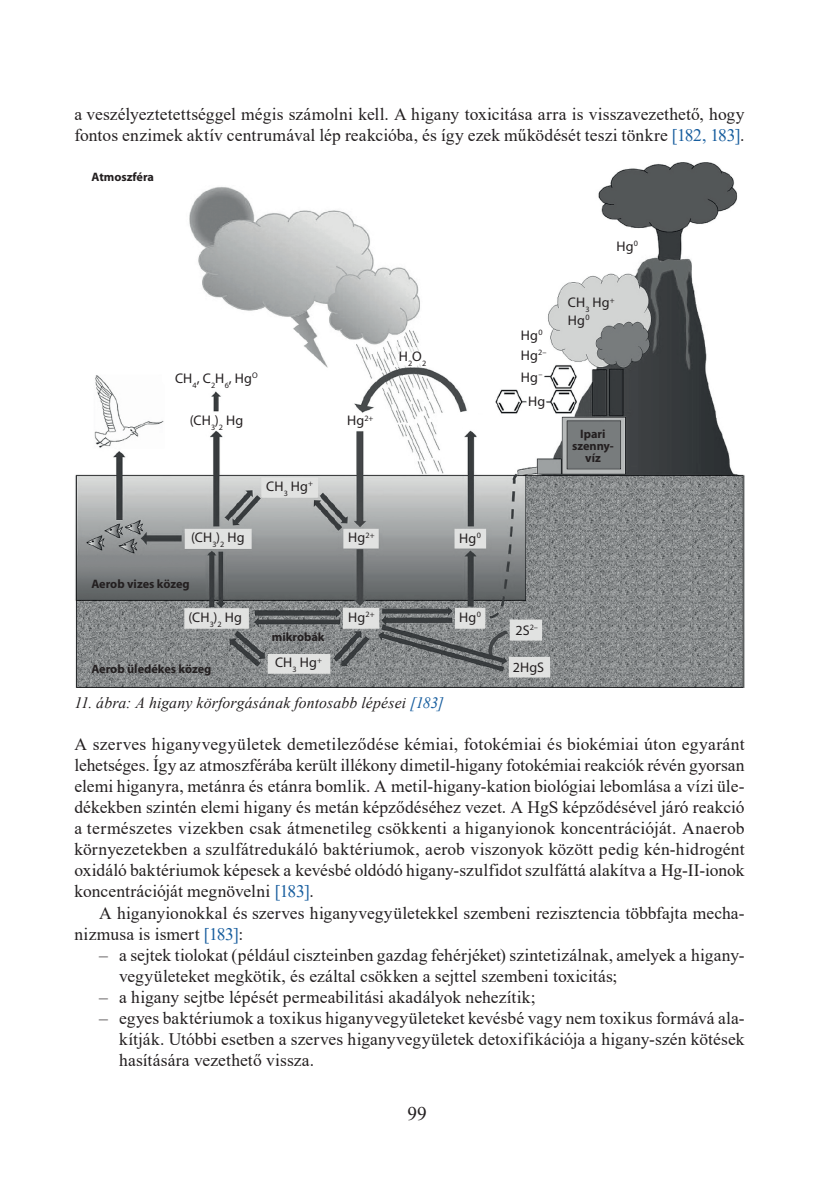
<style>
.page{position:relative;width:834px;height:1181px;background:#fff}
.page>*{position:absolute;margin:0;border:0;box-sizing:border-box;transform-origin:0 0}
.t1{font:19.25px "Times New Roman";color:#231f20}
.Body_1st_Paragraph_T{font:17.5px/21px "Times New Roman";letter-spacing:.005em;color:#231f20;text-align:justify}
.Body{font:17.5px/21px "Times New Roman";letter-spacing:.005em;color:#231f20}
.Figure_Number___Titl{font:italic 15.75px "Times New Roman";letter-spacing:.01em;color:#231f20}
.t2{font:14px/21.9px "Myriad Pro";letter-spacing:.015em;color:#231f20}
.t3{font:700 12.25px/12.2px "Myriad Pro";color:#231f20;text-align:center}
.s1{color:#175d9e}
</style>
<div class="page">
<img style="left:75px;top:162px;width:669px;height:525px">
<p class="Body" style="left:74px;top:103px;width:671px">a veszélyeztetettséggel mégis számolni kell. A higany toxicitása arra is visszavezethető, hogy fontos enzimek aktív centrumával lép reakcióba, és így ezek működését teszi tönkre <span class="s1">[182, 183]</span>.</p>
<p class="t3" style="left:92px;top:170px;width:64px">Atmoszféra</p>
<p class="t2" style="left:175px;top:367px;width:84px">CH<sub>4</sub>, C<sub>2</sub>H<sub>6</sub>, Hg<sup>O</sup></p>
<p class="t2" style="left:190px;top:409px;width:55px">(CH<sub>3</sub>)<sub>2</sub> Hg</p>
<p class="t2" style="left:191px;top:526px;width:55px">(CH<sub>3</sub>)<sub>2</sub> Hg</p>
<p class="t3" style="left:91px;top:577px;width:100px">Aerob vizes közeg</p>
<p class="t2" style="left:188px;top:606px;width:55px">(CH<sub>3</sub>)<sub>2</sub> Hg</p>
<p class="t3" style="left:91px;top:662px;width:121px">Aerob üledékes közeg</p>
<p class="t2" style="left:266px;top:475px;width:48px">CH<sub>3</sub> Hg<sup>+</sup></p>
<p class="t3" style="left:272px;top:630px;width:54px">mikrobák</p>
<p class="t2" style="left:275px;top:651px;width:48px">CH<sub>3</sub> Hg<sup>+</sup></p>
<p class="t2" style="left:347px;top:409px;width:28px">Hg<sup>2+</sup></p>
<p class="t2" style="left:348px;top:526px;width:28px">Hg<sup>2+</sup></p>
<p class="t2" style="left:348px;top:606px;width:28px">Hg<sup>2+</sup></p>
<p class="t2" style="left:398px;top:345px;width:29px">H<sub>2</sub>O<sub>2</sub></p>
<p class="t2" style="left:459px;top:527px;width:23px">Hg<sup>0</sup></p>
<p class="t2" style="left:459px;top:606px;width:23px">Hg<sup>0</sup></p>
<p class="t2" style="left:521px;top:324px;width:23px">Hg<sup>0</sup></p>
<p class="t2" style="left:521px;top:344px;width:27px">Hg<sup>2–<br></sup>Hg<sup>–</sup></p>
<p class="t2" style="left:528px;top:390px;width:19px">Hg</p>
<p class="t2" style="left:616px;top:235px;width:23px">Hg<sup>0</sup></p>
<p class="t2" style="left:568px;top:292px;width:48px">CH<sub>3</sub> Hg<sup>+</sup></p>
<p class="t2" style="left:568px;top:309px;width:23px">Hg<sup>0</sup></p>
<p class="t3" style="left:572px;top:427px;width:43px">Ipari szenny&shy;víz</p>
<p class="t2" style="left:515px;top:619px;width:24px">2S<sup>2–</sup></p>
<p class="t2" style="left:513px;top:656px;width:33px">2HgS</p>
<p class="Figure_Number___Titl" style="left:74px;top:692px;width:371px">11. ábra: A higany körforgásának fontosabb lépései <span class="s1">[183]</span></p>
<p class="Body_1st_Paragraph_T" style="left:74px;top:733px;width:671px">A szerves higanyvegyületek demetileződése kémiai, fotokémiai és biokémiai úton egyaránt lehetséges. Így az atmoszférába került illékony dimetil-higany fotokémiai reakciók révén gyorsan elemi higanyra, metánra és etánra bomlik. A metil-higany-kation biológiai lebomlása a vízi üle&shy;dékekben szintén elemi higany és metán képződéséhez vezet. A HgS képződésével járó reakció a természetes vizekben csak átmenetileg csökkenti a higanyionok koncentrációját. Anaerob környezetekben a szulfátredukáló baktériumok, aerob viszonyok között pedig kén-hidrogént oxidáló baktériumok képesek a kevésbé oldódó higany-szulfidot szulfáttá alakítva a Hg-II-ionok koncentrációját megnövelni <span class="s1">[183]</span>.</p>
<p class="Body" style="left:74px;top:901px;width:671px;text-indent:25px">A higanyionokkal és szerves higanyvegyületekkel szembeni rezisztencia többfajta mecha&shy;nizmusa is ismert <span class="s1">[183]</span>:</p>
<p class="Body_1st_Paragraph_T" style="left:119px;top:943px;width:627px;text-indent:-20px">– a sejtek tiolokat (például ciszteinben gazdag fehérjéket) szintetizálnak, amelyek a higany&shy;vegyületeket megkötik, és ezáltal csökken a sejttel szembeni toxicitás;</p>
<p class="Body_1st_Paragraph_T" style="left:99px;top:985px;width:438px">– a higany sejtbe lépését permeabilitási akadályok nehezítik;</p>
<p class="Body_1st_Paragraph_T" style="left:119px;top:1006px;width:627px;text-indent:-20px">– egyes baktériumok a toxikus higanyvegyületeket kevésbé vagy nem toxikus formává ala&shy;kítják. Utóbbi esetben a szerves higanyvegyületek detoxifikációja a higany-szén kötések hasítására vezethető vissza.</p>
<p class="t1" style="left:407px;top:1100px;width:21px">99</p>
</div>
